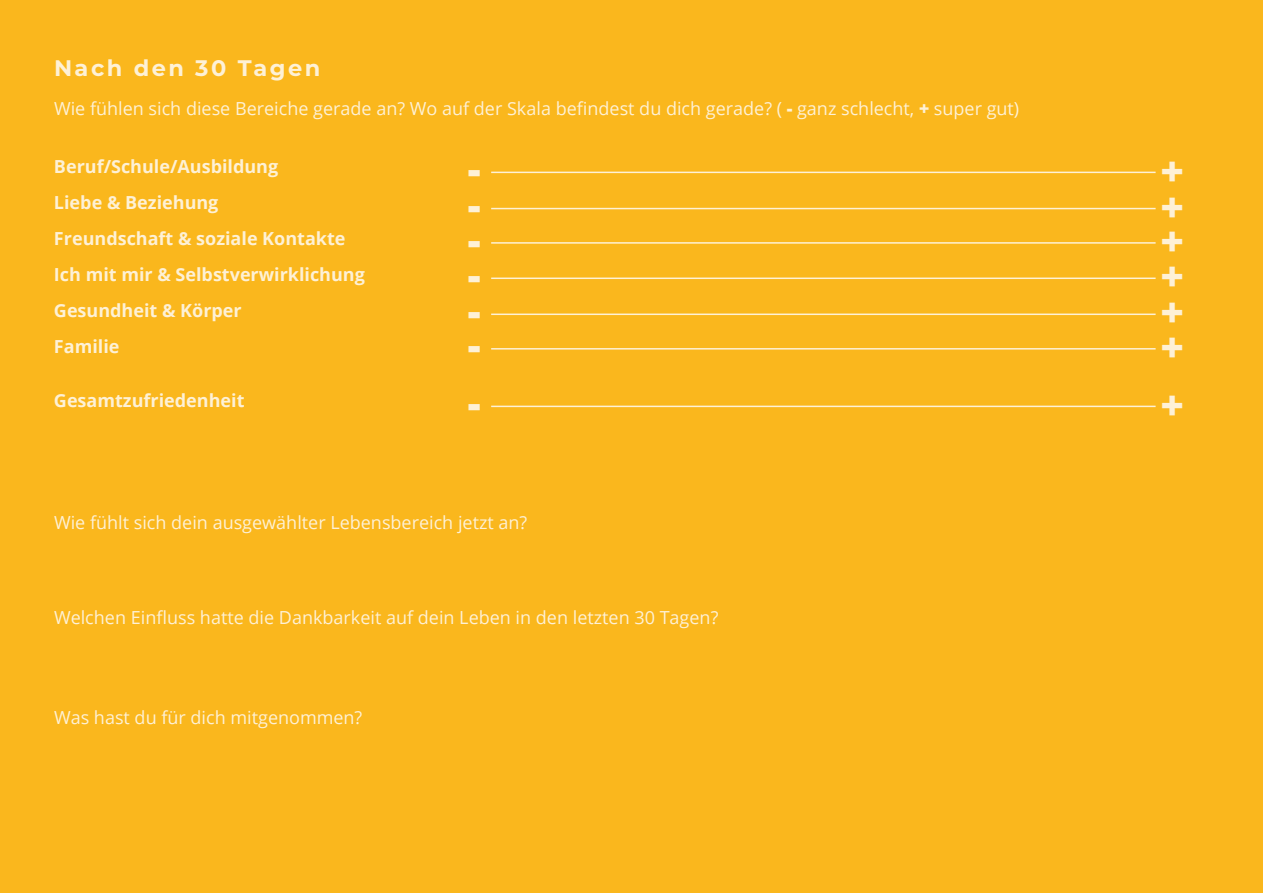
<style>
.page{position:relative;width:1263px;height:893px;background:#fab71d}
.page>*{position:absolute;margin:0;border:0;box-sizing:border-box;transform-origin:0 0}
.t1{font:800 40.5px "Open Sans";color:#fef1d6}
.t2{font:700 22.5px "Montserrat";letter-spacing:.11em;color:#fef1d6}
.t3{font:18px "Open Sans";color:#fef1d6}
.t4{font:700 18px/36px "Open Sans";color:#fef1d6}
.s1{font-weight:800}
</style>
<div class="page">
<hr style="left:491px;top:172px;width:664px;height:1px;background:#fef1d6">
<hr style="left:491px;top:208px;width:664px;height:1px;background:#fef1d6">
<hr style="left:491px;top:242px;width:664px;height:2px;background:#fef1d6">
<hr style="left:491px;top:278px;width:664px;height:1px;background:#fef1d6">
<hr style="left:491px;top:314px;width:664px;height:1px;background:#fef1d6">
<hr style="left:491px;top:406px;width:664px;height:1px;background:#fef1d6">
<hr style="left:491px;top:348px;width:664px;height:2px;background:#fef1d6">
<p class="t2" style="left:54px;top:52px;width:268px">Nach den 30 Tagen</p>
<p class="t3" style="left:54px;top:96px;width:967px">Wie fühlen sich diese Bereiche gerade an? Wo auf der Skala befindest du dich gerade? ( <span class="s1">-</span> ganz schlecht, <span class="s1">+</span> super gut)</p>
<p class="t4" style="left:54px;top:148px;width:312px">Beruf/Schule/Ausbildung<br>Liebe &amp; Beziehung<br>Freundschaft &amp; soziale Kontakte<br>Ich mit mir &amp; Selbstverwirklichung<br>Gesundheit &amp; Körper<br>Familie</p>
<h1 class="t1" style="left:468px;top:138px;width:14px">-</h1>
<h1 class="t1" style="left:1161px;top:140px;width:24px">+</h1>
<h1 class="t1" style="left:468px;top:175px;width:14px">-</h1>
<h1 class="t1" style="left:1161px;top:176px;width:24px">+</h1>
<h1 class="t1" style="left:468px;top:209px;width:14px">-</h1>
<h1 class="t1" style="left:1161px;top:210px;width:24px">+</h1>
<h1 class="t1" style="left:468px;top:244px;width:14px">-</h1>
<h1 class="t1" style="left:1161px;top:246px;width:24px">+</h1>
<h1 class="t1" style="left:468px;top:280px;width:14px">-</h1>
<h1 class="t1" style="left:1161px;top:282px;width:24px">+</h1>
<h1 class="t1" style="left:468px;top:315px;width:14px">-</h1>
<h1 class="t1" style="left:1161px;top:316px;width:24px">+</h1>
<p class="t4" style="left:54px;top:382px;width:192px">Gesamtzufriedenheit</p>
<h1 class="t1" style="left:468px;top:372px;width:14px">-</h1>
<h1 class="t1" style="left:1161px;top:374px;width:24px">+</h1>
<p class="t3" style="left:54px;top:510px;width:475px">Wie fühlt sich dein ausgewählter Lebensbereich jetzt an?</p>
<p class="t3" style="left:54px;top:605px;width:666px">Welchen Einfluss hatte die Dankbarkeit auf dein Leben in den letzten 30 Tagen?</p>
<p class="t3" style="left:54px;top:705px;width:310px">Was hast du für dich mitgenommen?</p>
</div>
